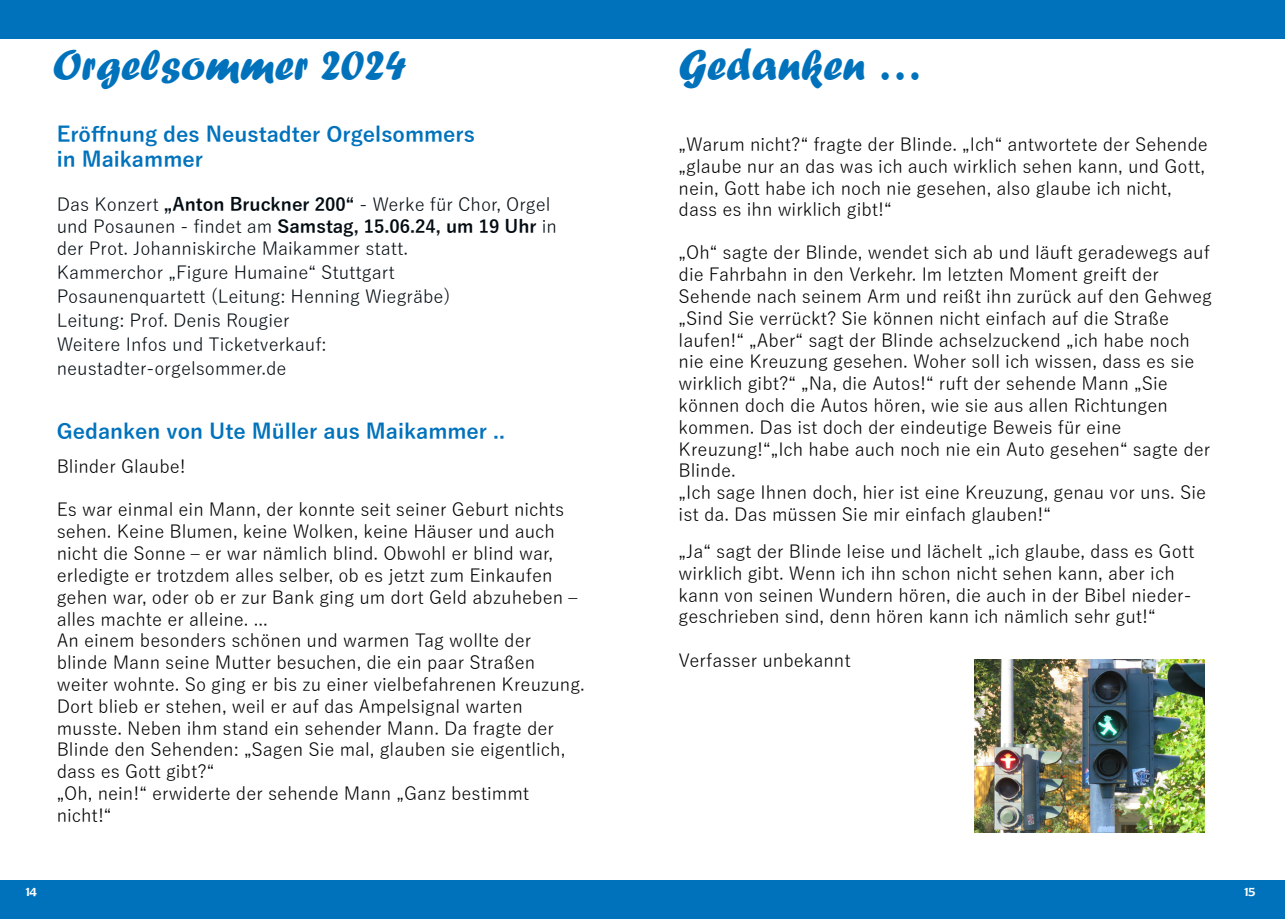
<style>
.page{position:relative;width:1285px;height:919px;background:#fff}
.page>*{position:absolute;margin:0;border:0;box-sizing:border-box;transform-origin:0 0}
.t1{font:45px "Forte";color:#0072bc}
.t2{font:700 21px/25.2px "Yu Gothic";color:#0072bc}
.t3{font:18px/21.8px "Yu Gothic";color:#000}
.t4{font:18px/24px "Yu Gothic";color:#030c12}
.t5{font:13.5px "Berlin Sans FB";color:#fff;scale:1.11 1}
.s1{font-weight:700}
</style>
<div class="page">
<div style="left:0;top:0;width:1284px;height:39px;background:#0072bc"></div>
<div style="left:0;top:880px;width:1284px;height:38px;background:#0072bc"></div>
<img style="left:974px;top:659px;width:230px;height:173px">
<h1 class="t1" style="left:53px;top:49px;width:355px">Orgelsommer 2024</h1>
<h1 class="t1" style="left:678px;top:49px;width:245px">Gedanken …</h1>
<p class="t2" style="left:57px;top:122px;width:420px">Eröffnung des Neustadter Orgelsommers in Maikammer</p>
<p class="t4" style="left:57px;top:194px;width:501px;line-height:21.6px">Das Konzert <span class="s1">„Anton Bruckner 200“</span> - Werke für Chor, Orgel und Posaunen - findet am <span class="s1">Samstag, 15.06.24, um 19 Uhr</span> in der Prot. Johanniskirche Maikammer statt.</p>
<p class="t4" style="left:57px;top:260px;width:395px">Kammerchor „Figure Humaine“ Stuttgart Posaunenquartett (Leitung: Henning Wiegräbe)<br>Leitung: Prof. Denis Rougier<br>Weitere Infos und Ticketverkauf: neustadter-orgelsommer.de</p>
<p class="t2" style="left:57px;top:418px;width:449px">Gedanken von Ute Müller aus Maikammer ..</p>
<p class="t3" style="left:57px;top:455px;width:130px">Blinder Glaube!</p>
<p class="t3" style="left:57px;top:498px;width:529px">Es war einmal ein Mann, der konnte seit seiner Geburt nichts sehen. Keine Blumen, keine Wolken, keine Häuser und auch nicht die Sonne ‒ er war nämlich blind. Obwohl er blind war, erledigte er trotzdem alles selber, ob es jetzt zum Einkaufen gehen war, oder ob er zur Bank ging um dort Geld abzuheben ‒ alles machte er alleine. ...<br>An einem besonders schönen und warmen Tag wollte der blinde Mann seine Mutter besuchen, die ein paar Straßen weiter wohnte. So ging er bis zu einer vielbefahrenen Kreuzung.<br>Dort blieb er stehen, weil er auf das Ampelsignal warten musste. Neben ihm stand ein sehender Mann. Da fragte der Blinde den Sehenden: „Sagen Sie mal, glauben sie eigentlich, dass es Gott gibt?“<br>„Oh, nein!“ erwiderte der sehende Mann „Ganz bestimmt nicht!“</p>
<p class="t3" style="left:678px;top:133px;width:530px">„Warum nicht?“ fragte der Blinde. „Ich“ antwortete der Sehende „glaube nur an das was ich auch wirklich sehen kann, und Gott, nein, Gott habe ich noch nie gesehen, also glaube ich nicht, dass es ihn wirklich gibt!“</p>
<p class="t3" style="left:678px;top:241px;width:535px">„Oh“ sagte der Blinde, wendet sich ab und läuft geradewegs auf die Fahrbahn in den Verkehr. Im letzten Moment greift der Sehende nach seinem Arm und reißt ihn zurück auf den Gehweg „Sind Sie verrückt? Sie können nicht einfach auf die Straße laufen!“ „Aber“ sagt der Blinde achselzuckend „ich habe noch nie eine Kreuzung gesehen. Woher soll ich wissen, dass es sie wirklich gibt?“ „Na, die Autos!“ ruft der sehende Mann „Sie können doch die Autos hören, wie sie aus allen Richtungen kommen. Das ist doch der eindeutige Beweis für eine Kreuzung!“„Ich habe auch noch nie ein Auto gesehen“ sagte der Blinde.<br>„Ich sage Ihnen doch, hier ist eine Kreuzung, genau vor uns. Sie ist da. Das müssen Sie mir einfach glauben!“</p>
<p class="t3" style="left:678px;top:540px;width:517px">„Ja“ sagt der Blinde leise und lächelt „ich glaube, dass es Gott wirklich gibt. Wenn ich ihn schon nicht sehen kann, aber ich kann von seinen Wundern hören, die auch in der Bibel nieder&shy;geschrieben sind, denn hören kann ich nämlich sehr gut!“</p>
<p class="t3" style="left:678px;top:649px;width:173px">Verfasser unbekannt</p>
<p class="t5" style="left:26px;top:883px;width:12px">14</p>
<p class="t5" style="left:1244px;top:883px;width:11px">15</p>
</div>
